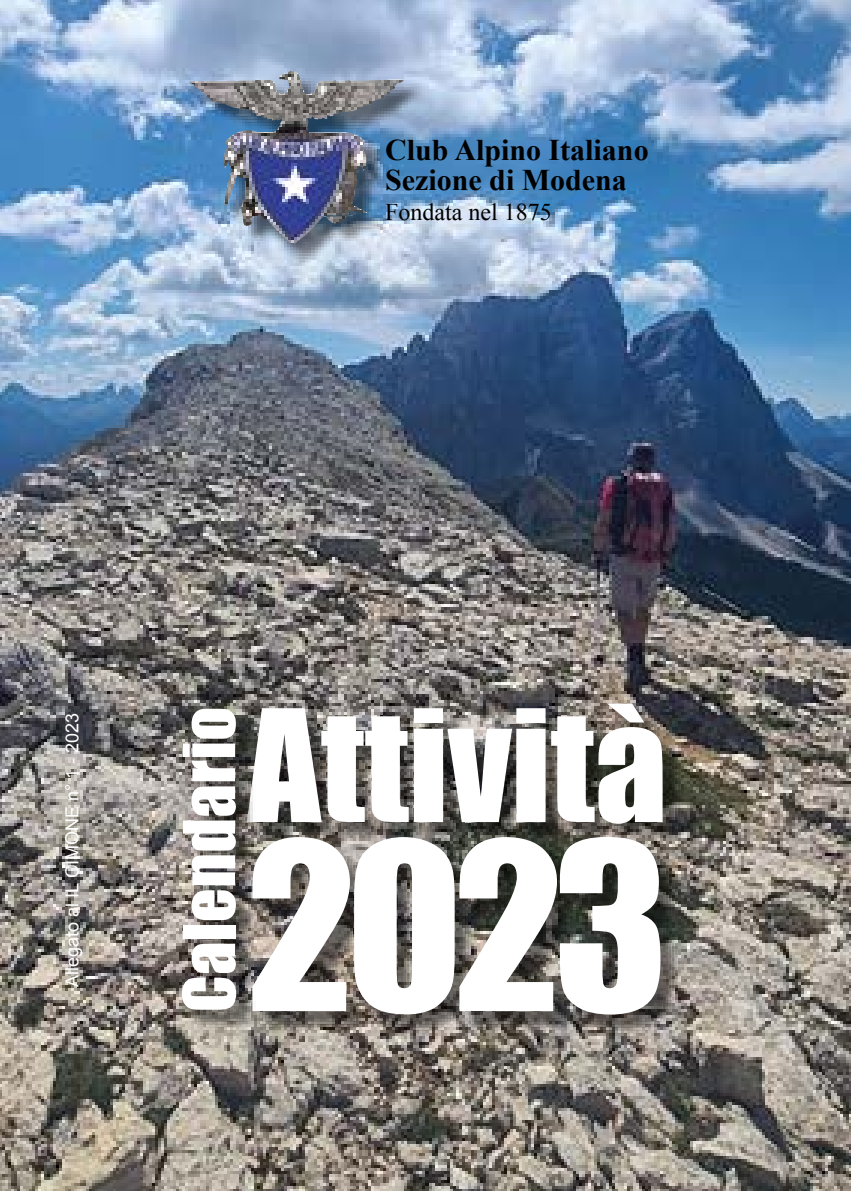
<style>
.page{position:relative;width:851px;height:1191px;background:#fff}
.page>*{position:absolute;margin:0;border:0;box-sizing:border-box;transform-origin:0 0}
.t1{font:216px "Impact";color:#fff}
.t2{font:144px "Impact";color:#fff}
.t3{font:66px "Impact";letter-spacing:.01em;color:#fff}
.t4{font:700 30px/30px "Times New Roman";color:#000}
.t5{font:24px "Times New Roman";color:#000}
.t6{font:18px "Arial";color:#fff}
</style>
<div class="page">
<img style="left:0;top:0;width:850px;height:1191px">
<div style="left:250px;top:715px;width:432px;height:318px;background:#000;opacity:.5"></div>
<div style="left:186px;top:715px;width:69px;height:315px;background:#000;opacity:.5"></div>
<div style="left:194px;top:75px;width:228px;height:189px;background:#000;opacity:.5"></div>
<img style="left:189px;top:71px;width:101px;height:60px">
<p class="t4" style="left:385px;top:134px;width:265px">Club Alpino Italiano<br>Sezione di Modena</p>
<p class="t5" style="left:385px;top:196px;width:168px">Fondata nel 1875</p>
<p class="t6" style="left:60px;top:986px;width:275px;rotate:-90deg">Allegato al IL CIMONE n° 1 - 2023</p>
<h2 class="t2" style="left:248px;top:654px;width:421px">Attività</h2>
<h3 class="t3" style="left:158px;top:1012px;width:307px;rotate:-90deg">Calendario</h3>
<h1 class="t1" style="left:246px;top:758px;width:423px">2023</h1>
</div>
